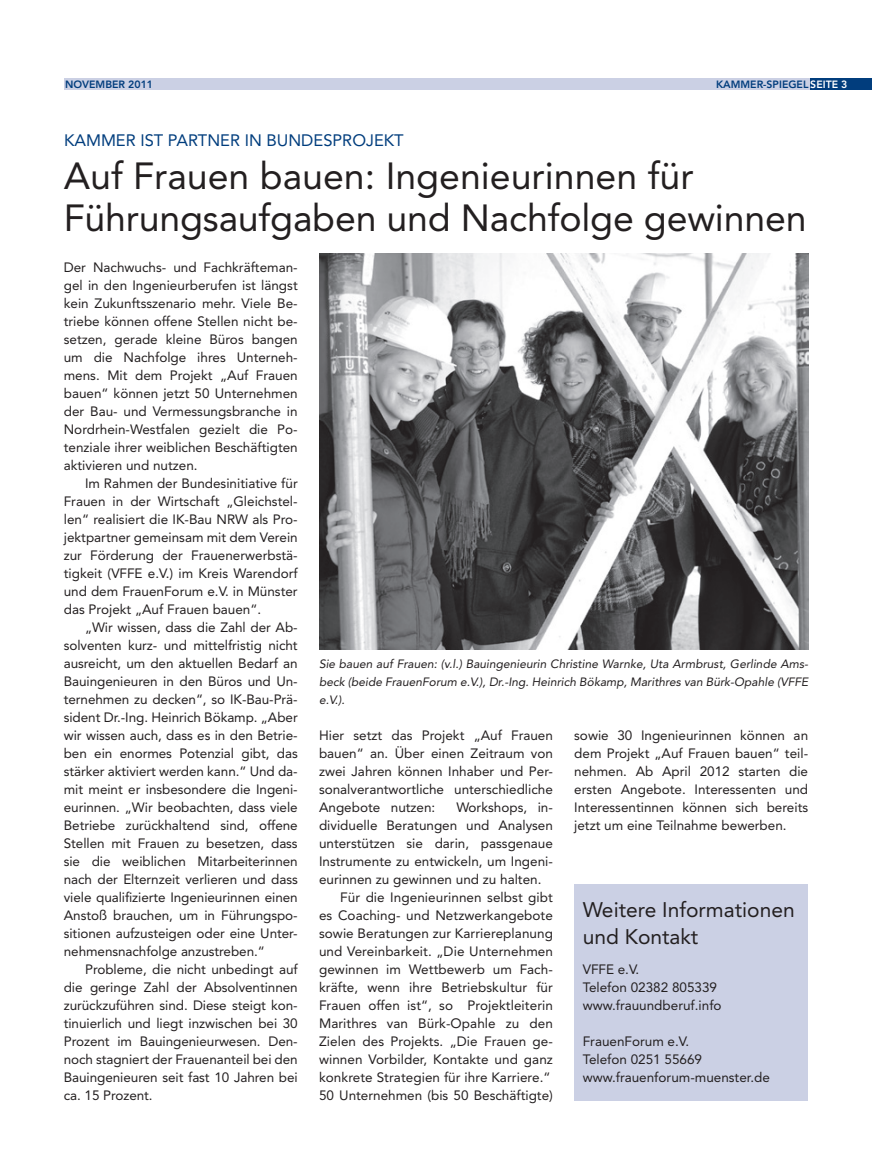
<style>
.page{position:relative;width:872px;height:1170px;background:#fff}
.page>*{position:absolute;margin:0;border:0;box-sizing:border-box;transform-origin:0 0}
.t1{font:37.5px/42px "Avenir LT Std";letter-spacing:-.005em;color:#231f20}
.t2{font:21px/27px "Avenir LT Std";color:#231f20}
.t3{font:16.5px "Avenir LT Std";color:#013d7d}
.t4{font:13.5px/18px "Avenir LT Std";color:#231f20;text-align:justify}
.t5{font:italic 12px/18px "Avenir LT Std";color:#231f20;text-align:justify}
.t6{font:800 10.5px "Avenir LT Std";color:#013d7d}
.s1{color:#fff}
</style>
<div class="page">
<div style="left:808px;top:79px;width:64px;height:11px;background:#013d7d"></div>
<div style="left:64px;top:79px;width:745px;height:11px;background:#cbd0e4"></div>
<img style="left:319px;top:254px;width:489px;height:396px">
<div style="left:574px;top:884px;width:234px;height:216px;background:#cbd0e4"></div>
<p class="t6" style="left:65px;top:78px;width:33px">NOVEMBER</p>
<p class="t6" style="left:128px;top:78px;width:26px">2011</p>
<p class="t6" style="left:716px;top:78px;width:133px">KAMMER PIEGEL <span class="s1">SEITE 3</span></p>
<p class="t6" style="left:722px;top:78px;width:9px">AMMER</p>
<p class="t6" style="left:762px;top:78px;width:17px">-SPIEGEL</p>
<p class="t3" style="left:64px;top:130px;width:341px">Kamm er ist Partn er in Bundesproj ekt</p>
<h1 class="t1" style="left:64px;top:155px;width:744px">Auf Frauen bauen: I ngenieurinnen für<br>Führungsaufgaben und Nachfolge gewinnen</h1>
<p class="t4" style="left:64px;top:258px;width:235px">Der Nachwuchs- und Fachkräfteman&shy;gel in den I ngenieurberufen ist längst kein Zukunftsszenario mehr. Viele Be&shy;triebe können offene Stellen nicht be&shy;setzen, gerade kleine Büros bangen um die Nachfolge ihres U nterneh&shy;mens. Mit dem Projekt „Auf Frauen bauen“ können jetzt 50 U nternehmen der Bau- und Vermessungsbranche in Nordrhein-Westfalen gezielt die Po&shy;tenziale ihrer weiblichen Beschäftigten aktivieren und nutzen.</p>
<p class="t4" style="left:64px;top:474px;width:235px;text-indent:21px">I m Rahmen der Bundesinitiative für Frauen in der Wirtschaft „Gleichstel&shy;len“ realisiert die I K-Bau NRW als Pro&shy;jektpartner gemeinsam mit dem Verein zur Förderung der Frauenerwerbstä&shy;tigkeit (VFFE e.V.) im Kreis Warendorf und dem FrauenForum e.V. in Münster das Projekt „Auf Frauen bauen“.</p>
<p class="t4" style="left:64px;top:618px;width:235px;text-indent:21px">„Wir wissen, dass die Zahl der Ab&shy;solventen kurz- und mittelfristig nicht ausreicht, um den aktuellen Bedarf an Bauingenieuren in den Büros und U n&shy;ternehmen zu decken“, so I K-Bau-Prä&shy;sident Dr.-I ng. Heinrich Bökamp. „Aber wir wissen auch, dass es in den Betrie&shy;ben ein enormes Potenzial gibt, das stärker aktiviert werden kann.“ U nd da&shy;mit meint er insbesondere die I ngeni&shy;eurinnen. „Wir beobachten, dass viele Betriebe zurückhaltend sind, offene Stellen mit Frauen zu besetzen, dass sie die weiblichen Mitarbeiterinnen nach der Elternzeit verlieren und dass viele qualifizierte I ngenieurinnen einen Anstoß brauchen, um in Führungspo&shy;sitionen aufzusteigen oder eine U nter&shy;nehmensnachfolge anzustreben.“</p>
<p class="t4" style="left:64px;top:960px;width:235px;text-indent:21px">Probleme, die nicht unbedingt auf die geringe Zahl der Absolventinnen zurückzuführen sind. Diese steigt kon&shy;tinuierlich und liegt inzwischen bei 30<br>Prozent im Bauingenieurwesen. Den&shy;noch stagniert der Frauenanteil bei den Bauingenieuren seit fast 10 Jahren bei ca. 15 Prozent.</p>
<p class="t5" style="left:319px;top:655px;width:491px">Sie bauen auf Frauen: (v.l.) Bauingenieurin Christine Warnke, Uta Armbrust, Gerlinde Ams&shy;beck (beide FrauenForum e.V.), Dr.-Ing. Heinrich Bökamp, Marithres van Bürk-Opahle (VFFE e.V.).</p>
<p class="t4" style="left:319px;top:726px;width:235px">H ier setzt das Projekt „Auf Frauen bauen“ an. Über einen Zeitraum von zwei Jahren können I nhaber und Per&shy;sonalverantwortliche unterschiedliche Angebote nutzen:</p>
<p class="t4" style="left:456px;top:798px;width:98px">Workshops, in-</p>
<p class="t4" style="left:319px;top:816px;width:235px">dividuelle Beratungen und Analysen</p>
<p class="t4" style="left:319px;top:834px;width:235px">unterstützen sie darin, passgenaue</p>
<p class="t4" style="left:319px;top:852px;width:235px">I nstrumente zu entwickeln, um I ngeni-</p>
<p class="t4" style="left:319px;top:870px;width:224px">eurinnen zu gewinnen und zu halten.</p>
<p class="t4" style="left:340px;top:888px;width:214px">Für die I ngenieurinnen selbst gibt</p>
<p class="t4" style="left:319px;top:906px;width:235px">es Coaching- und Netzwerkangebote</p>
<p class="t4" style="left:319px;top:924px;width:235px">sowie Beratungen zur Karriereplanung</p>
<p class="t4" style="left:319px;top:942px;width:235px">und Vereinbarkeit. „Die U nternehmen</p>
<p class="t4" style="left:319px;top:960px;width:235px">gewinnen im Wettbewerb um Fach-</p>
<p class="t4" style="left:319px;top:978px;width:235px">kräfte, wenn ihre Betriebskultur für</p>
<p class="t4" style="left:319px;top:996px;width:235px">Frauen offen ist“, so Projektleiterin</p>
<p class="t4" style="left:319px;top:1014px;width:235px">Marithres van Bürk-Opahle zu den</p>
<p class="t4" style="left:319px;top:1032px;width:235px">Zielen des Projekts. „Die Frauen ge-</p>
<p class="t4" style="left:319px;top:1050px;width:235px">winnen Vorbilder, Kontakte und ganz</p>
<p class="t4" style="left:319px;top:1068px;width:233px">konkrete Strategien für ihre Karriere.“</p>
<p class="t4" style="left:319px;top:1086px;width:235px">50 U nternehmen (bis 50 Beschäftigte)</p>
<p class="t4" style="left:574px;top:726px;width:235px">sowie 30 I ngenieurinnen können an dem Projekt „Auf Frauen bauen“ teil&shy;nehmen. Ab April 2012 starten die ersten Angebote. I nteressenten und I nteressentinnen können sich bereits jetzt um eine Teilnahme bewerben.</p>
<h2 class="t2" style="left:583px;top:896px;width:213px">Weitere I nformationen und Kontakt</h2>
<p class="t4" style="left:583px;top:960px;width:140px;text-align:left">VFFE e.V.<br>Telefon 02382 805339 www.frauundberuf.info</p>
<p class="t4" style="left:583px;top:1032px;width:189px;text-align:left">FrauenForum e.V.<br>Telefon 0251 55669 www.frauenforum-muenster.de</p>
</div>
